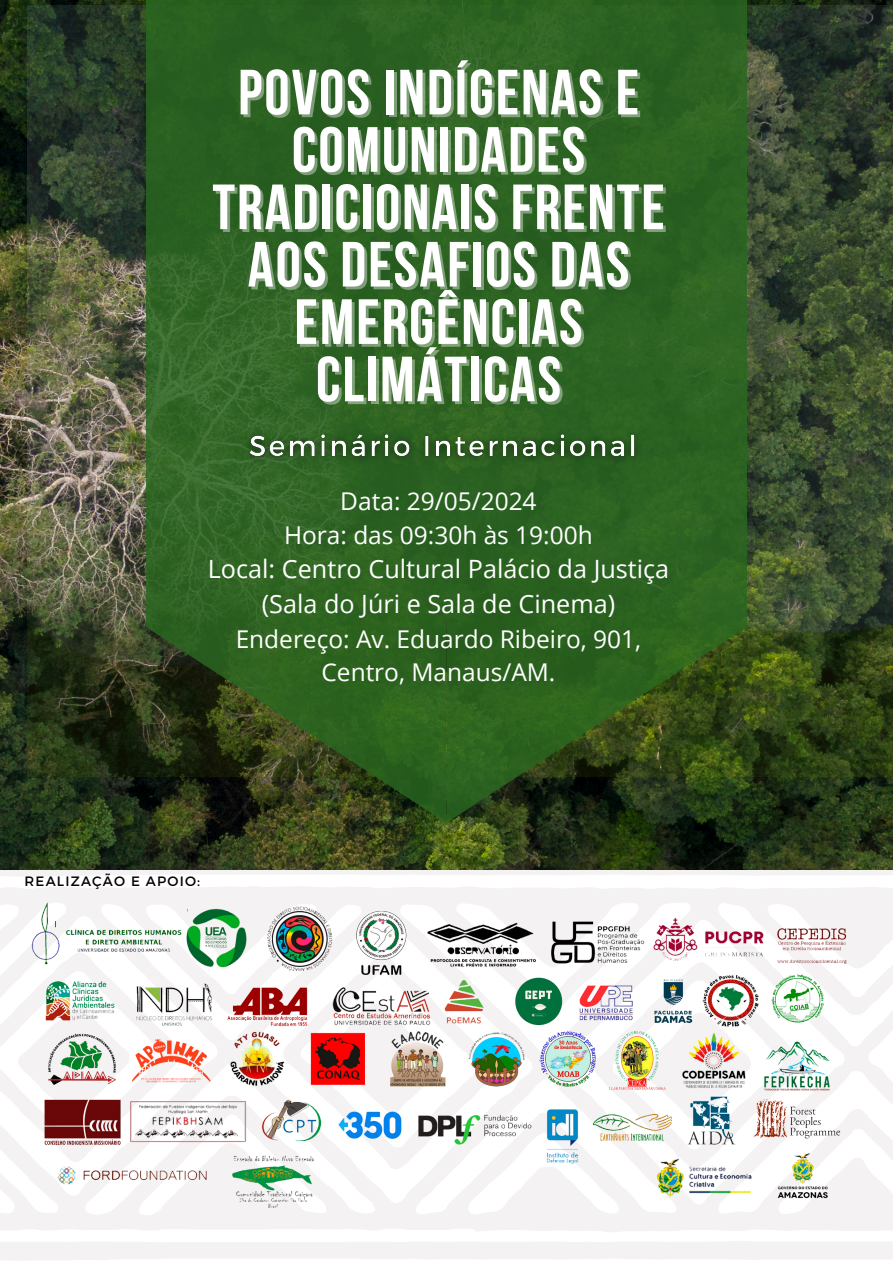
<style>
.page{position:relative;width:893px;height:1263px;background:#fff}
.page>*{position:absolute;margin:0;border:0;box-sizing:border-box;transform-origin:0 0}
.t1{font:700 63.75px/57.4px "Bebas Neue";letter-spacing:.03em;color:#fff;text-align:center}
.t2{font:25.2px/34.9px "Open Sans";color:#fff;text-align:center}
.t3{font:24.45px/33.8px "Open Sans";color:#fff;text-align:center}
.t4{font:13.58px "Montserrat";letter-spacing:.09em;color:#000}
</style>
<div class="page">
<img style="left:0;top:0;width:893px;height:857px">
<img style="left:27px;top:6px;width:866px;height:770px">
<div style="left:147px;top:0;width:599px;height:590px;background:#2a6720"></div>
<svg style="left:446px;top:587px;width:300px;height:235px;background:#2b521a"></svg>
<svg style="left:147px;top:587px;width:299px;height:235px;background:#2d4f1b"></svg>
<svg style="left:0;top:857px;width:893px;height:404px;fill:#f4f2f2"></svg>
<img style="left:25px;top:897px;width:151px;height:71px">
<img style="left:176px;top:895px;width:91px;height:76px">
<img style="left:252px;top:897px;width:92px;height:75px">
<img style="left:344px;top:895px;width:80px;height:83px">
<img style="left:421px;top:899px;width:122px;height:87px">
<img style="left:543px;top:908px;width:128px;height:77px">
<img style="left:646px;top:905px;width:107px;height:67px">
<img style="left:753px;top:887px;width:116px;height:116px">
<img style="left:40px;top:967px;width:81px;height:57px">
<img style="left:130px;top:973px;width:91px;height:61px">
<img style="left:199px;top:973px;width:139px;height:60px">
<img style="left:328px;top:978px;width:105px;height:54px">
<img style="left:433px;top:964px;width:59px;height:68px">
<img style="left:508px;top:972px;width:63px;height:58px">
<img style="left:569px;top:975px;width:75px;height:56px">
<img style="left:647px;top:975px;width:55px;height:54px">
<img style="left:702px;top:967px;width:65px;height:74px">
<img style="left:769px;top:968px;width:62px;height:61px">
<img style="left:36px;top:1024px;width:93px;height:69px">
<img style="left:124px;top:1031px;width:89px;height:56px">
<img style="left:224px;top:1026px;width:70px;height:66px">
<img style="left:303px;top:1026px;width:73px;height:74px">
<img style="left:387px;top:1024px;width:67px;height:69px">
<img style="left:463px;top:1029px;width:70px;height:69px">
<img style="left:224px;top:1142px;width:127px;height:83px">
<img style="left:535px;top:1022px;width:66px;height:74px">
<img style="left:604px;top:1020px;width:71px;height:78px">
<img style="left:677px;top:1024px;width:75px;height:71px">
<img style="left:754px;top:1032px;width:82px;height:57px">
<img style="left:39px;top:1096px;width:85px;height:52px">
<img style="left:128px;top:1096px;width:125px;height:56px">
<img style="left:260px;top:1095px;width:68px;height:55px">
<img style="left:334px;top:1100px;width:71px;height:48px">
<img style="left:379px;top:1102px;width:161px;height:50px">
<img style="left:540px;top:1100px;width:48px;height:80px">
<img style="left:592px;top:1102px;width:87px;height:53px">
<img style="left:679px;top:1081px;width:73px;height:64px">
<img style="left:743px;top:1089px;width:101px;height:60px">
<img style="left:40px;top:1154px;width:182px;height:48px">
<img style="left:653px;top:1145px;width:113px;height:68px">
<img style="left:776px;top:1142px;width:55px;height:71px">
<img style="left:237px;top:423px;width:406px;height:46px">
<p class="t1" style="left:238px;top:70px;width:402px">POVOS INDÍGENAS E</p>
<p class="t1" style="left:292px;top:127px;width:295px">COMUNIDADES</p>
<p class="t1" style="left:212px;top:184px;width:454px">TRADICIONAIS FRENTE<br>AOS DESAFIOS DAS<br>EMERGÊNCIAS<br>CLIMÁTICAS</p>
<p class="t3" style="left:284px;top:484px;width:310px">Data: 29/05/2024<br>Hora: das 09:30h às 19:00h</p>
<p class="t2" style="left:208px;top:551px;width:463px">Local: Centro Cultural Palácio da Justiça (Sala do Júri e Sala de Cinema)</p>
<p class="t3" style="left:236px;top:621px;width:407px">Endereço: Av. Eduardo Ribeiro, 901,<br>Centro, Manaus/AM.</p>
<p class="t4" style="left:25px;top:872px;width:177px">REALIZAÇÃO E APOIO:</p>
</div>
